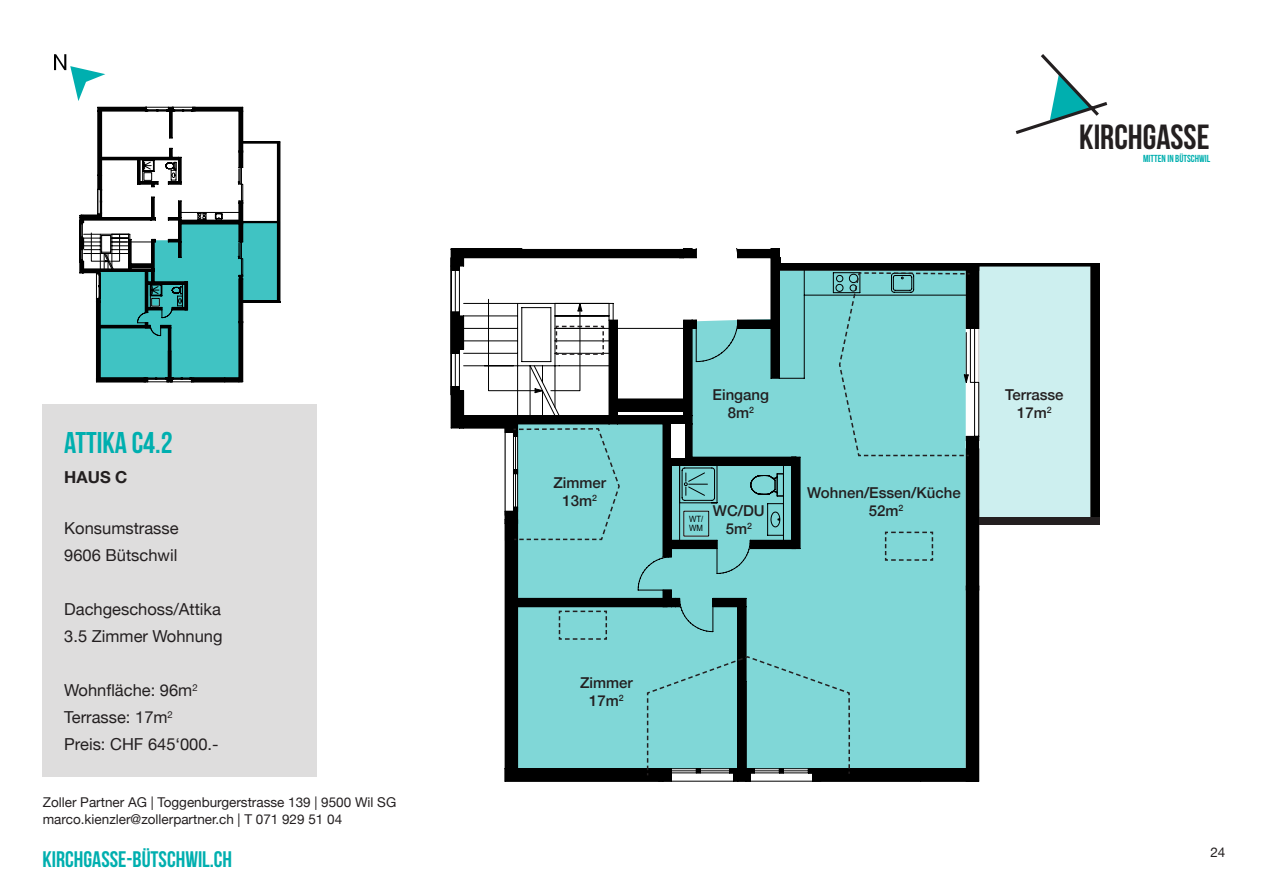
<style>
.page{position:relative;width:1263px;height:893px;background:#fff}
.page>*{position:absolute;margin:0;border:0;box-sizing:border-box;transform-origin:0 0}
.t1{font:700 34.95px "Bebas Neue";color:#231f20}
.t2{font:30px "Bebas Neue";color:#00afaf}
.t3{font:700 22.5px "Bebas Neue";color:#00afaf}
.t4{font:16.5px/27px "Helvetica Neue";color:#231f20}
.t5{font:700 16.5px "Helvetica Neue";color:#231f20}
.t6{font:500 15px/18px "Helvetica Neue";color:#231f20;text-align:center}
.t7{font:13.5px/16.5px "Helvetica Neue";color:#231f20}
.t8{font:700 10.2px "Bebas Neue";color:#00afaf}
.t9{font:8.7px/9.6px "Arial";color:#000;scale:.9 1}
</style>
<div class="page">
<div style="left:518px;top:416px;width:448px;height:352px;background:#80d7d7"></div>
<div style="left:43px;top:404px;width:274px;height:372px;background:#dedddd"></div>
<div style="left:451px;top:312px;width:8px;height:41px;background:#000"></div>
<div style="left:459px;top:316px;width:5px;height:33px;background:#000"></div>
<div style="left:459px;top:391px;width:5px;height:37px;background:#000"></div>
<div style="left:455px;top:416px;width:154px;height:8px;background:#000"></div>
<div style="left:617px;top:416px;width:75px;height:8px;background:#000"></div>
<hr style="left:617px;top:424px;width:75px;height:1px;background:#000">
<svg style="left:451px;top:248px;width:12px;height:23px"></svg>
<hr style="left:459px;top:258px;width:1px;height:137px;background:#000">
<hr style="left:451px;top:258px;width:1px;height:137px;background:#000">
<hr style="left:455px;top:270px;width:1px;height:121px;background:#000">
<div style="left:459px;top:420px;width:54px;height:8px;background:#000"></div>
<hr style="left:459px;top:428px;width:54px;height:1px;background:#000">
<div style="left:505px;top:519px;width:13px;height:250px;background:#000"></div>
<div style="left:518px;top:598px;width:149px;height:9px;background:#000"></div>
<div style="left:663px;top:424px;width:8px;height:133px;background:#000"></div>
<div style="left:671px;top:457px;width:125px;height:8px;background:#000"></div>
<hr style="left:671px;top:465px;width:125px;height:1px;background:#000">
<div style="left:750px;top:540px;width:46px;height:9px;background:#000"></div>
<div style="left:792px;top:457px;width:8px;height:92px;background:#000"></div>
<hr style="left:791px;top:457px;width:1px;height:92px;background:#000">
<hr style="left:800px;top:457px;width:1px;height:92px;background:#000">
<div style="left:738px;top:607px;width:8px;height:174px;background:#000"></div>
<hr style="left:737px;top:607px;width:1px;height:174px;background:#000">
<hr style="left:746px;top:607px;width:1px;height:174px;background:#000">
<div style="left:966px;top:439px;width:13px;height:152px;background:#000"></div>
<div style="left:966px;top:586px;width:13px;height:195px;background:#000"></div>
<hr style="left:1099px;top:4px;width:1px;height:520px;background:#000">
<svg style="left:463px;top:248px;width:375px;height:168px"></svg>
<svg style="left:488px;top:248px;width:275px;height:168px"></svg>
<svg style="left:577px;top:248px;width:261px;height:114px"></svg>
<div style="left:505px;top:769px;width:158px;height:12px;background:#000"></div>
<hr style="left:505px;top:768px;width:158px;height:1px;background:#000">
<hr style="left:505px;top:781px;width:158px;height:1px;background:#000">
<div style="left:812px;top:769px;width:162px;height:12px;background:#000"></div>
<hr style="left:812px;top:768px;width:162px;height:1px;background:#000">
<hr style="left:812px;top:781px;width:162px;height:1px;background:#000">
<div style="left:684px;top:424px;width:8px;height:33px;background:#000"></div>
<svg style="left:683px;top:399px;width:10px;height:26px"></svg>
<hr style="left:692px;top:424px;width:1px;height:33px;background:#000">
<svg style="left:638px;top:457px;width:146px;height:175px"></svg>
<hr style="left:464px;top:303px;width:91px;height:1px;background:#000">
<div style="left:451px;top:387px;width:8px;height:41px;background:#000"></div>
<svg style="left:451px;top:428px;width:13px;height:1px"></svg>
<svg style="left:452px;top:386px;width:12px;height:5px"></svg>
<hr style="left:459px;top:387px;width:1px;height:41px;background:#000">
<hr style="left:280px;top:142px;width:1px;height:160px;background:#000">
<svg style="left:80px;top:107px;width:200px;height:276px"></svg>
<div style="left:781px;top:0;width:385px;height:262px;background:#fff"></div>
<svg style="left:1015px;top:54px;width:93px;height:80px"></svg>
<div style="left:671px;top:424px;width:13px;height:33px;background:#fff"></div>
<hr style="left:243px;top:142px;width:37px;height:1px;background:#000">
<hr style="left:242px;top:301px;width:38px;height:2px;background:#000">
<svg style="left:646px;top:655px;width:205px;height:127px"></svg>
<svg style="left:505px;top:399px;width:116px;height:154px"></svg>
<svg style="left:884px;top:531px;width:50px;height:30px"></svg>
<svg style="left:558px;top:610px;width:50px;height:30px"></svg>
<svg style="left:534px;top:303px;width:83px;height:90px"></svg>
<svg style="left:838px;top:263px;width:261px;height:262px"></svg>
<svg style="left:54px;top:54px;width:51px;height:47px"></svg>
<h2 class="t2" style="left:64px;top:426px;width:110px">Attika C4.2</h2>
<p class="t5" style="left:64px;top:464px;width:65px">HAUS C</p>
<p class="t4" style="left:64px;top:516px;width:116px">Konsumstrasse<br>9606 Bütschwil</p>
<p class="t4" style="left:64px;top:597px;width:160px">Dachgeschoss/Attika<br>3.5 Zimmer Wohnung</p>
<p class="t4" style="left:64px;top:678px;width:156px">Wohnfläche: 96m<sup>2<br></sup>Terrasse: 17m<sup>2<br></sup>Preis: CHF 645‘000.-</p>
<p class="t7" style="left:43px;top:795px;width:355px">Zoller Partner AG | Toggenburgerstrasse 139 | 9500 Wil SG marco.kienzler@zollerpartner.ch | T 071 929 51 04</p>
<h3 class="t3" style="left:43px;top:846px;width:191px">KIRCHGASSE-BÜTSCHWIL.CH</h3>
<h1 class="t1" style="left:1079px;top:118px;width:132px">KIRCHGASSE</h1>
<p class="t8" style="left:1143px;top:153px;width:69px">MITTEN IN BÜTSCHWIL</p>
<p class="t6" style="left:553px;top:472px;width:54px">Zimmer<br>13m<sup>2</sup></p>
<p class="t6" style="left:713px;top:384px;width:58px">Eingang<br>8m<sup>2</sup></p>
<p class="t9" style="left:689px;top:514px;width:17px">WT/<br>WM</p>
<p class="t6" style="left:713px;top:500px;width:53px">WC/DU<br>5m<sup>2</sup></p>
<p class="t6" style="left:807px;top:482px;width:155px">Wohnen/Essen/Küche<br>52m<sup>2</sup></p>
<p class="t6" style="left:1005px;top:384px;width:60px">Terrasse<br>17m<sup>2</sup></p>
<p class="t6" style="left:580px;top:672px;width:54px">Zimmer<br>17m<sup>2</sup></p>
<p class="t7" style="left:1210px;top:845px;width:17px">24</p>
</div>
